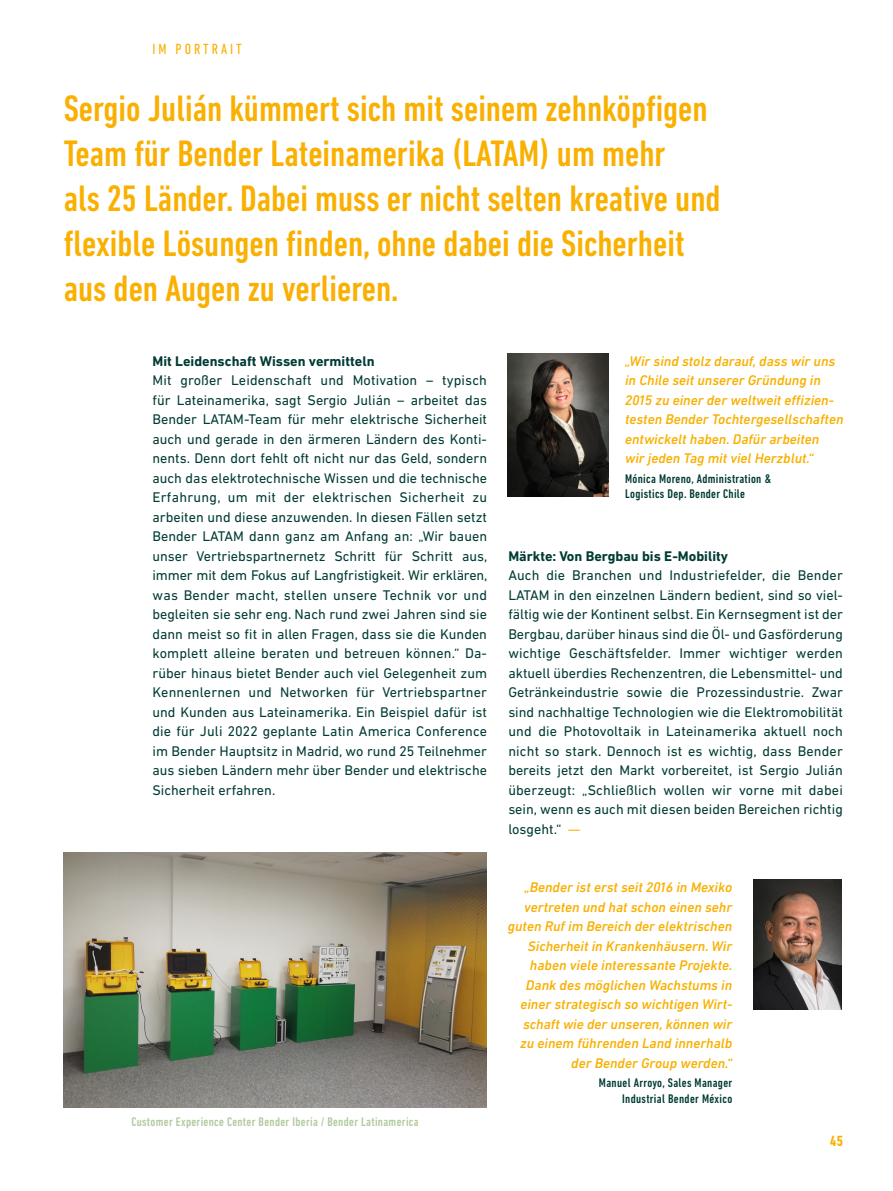
<style>
.page{position:relative;width:893px;height:1191px;background:#fff}
.page>*{position:absolute;margin:0;border:0;box-sizing:border-box;transform-origin:0 0}
.t1{font:500 condensed 37.5px/45px "DIN Next LT Pro";color:#f9b000}
.t2{font:condensed 15px "DIN Next LT Pro";letter-spacing:.2em;color:#f9b000}
.t3{font:700 condensed 15px "DIN Next LT Pro";color:#f9b000}
.t4{font:14.25px/19.5px "DIN Next LT Pro";color:#003b34;text-align:justify}
.t5{font:italic 500 14.25px/19.5px "DIN Next LT Pro";color:#f9b000}
.t6{font:700 14.25px "DIN Next LT Pro";color:#003b34}
.t7{font:500 condensed 12.75px/15.3px "DIN Next LT Pro";letter-spacing:.025em;color:#003b34}
.t8{font:500 condensed 12.75px "DIN Next LT Pro";letter-spacing:.025em;color:#b3caa0}
.s1{color:#f9b000}
</style>
<div class="page">
<img style="left:753px;top:879px;width:89px;height:130px">
<img style="left:508px;top:354px;width:100px;height:143px">
<img style="left:64px;top:853px;width:423px;height:254px">
<p class="t2" style="left:153px;top:40px;width:91px">IM PORTRAIT</p>
<h1 class="t1" style="left:64px;top:85px;width:658px">Sergio Julián kümmert sich mit seinem zehnköpfigen Team für Bender Lateinamerika (LATAM) um mehr<br>als 25 Länder. Dabei muss er nicht selten kreative und flexible Lösungen finden, ohne dabei die Sicherheit aus den Augen zu verlieren.</h1>
<p class="t6" style="left:152px;top:352px;width:224px">Mit Leidenschaft Wissen vermitteln</p>
<p class="t4" style="left:152px;top:370px;width:336px">Mit großer Leidenschaft und Motivation – typisch für Lateinamerika, sagt Sergio Julián – arbeitet das Bender LATAM-Team für mehr elektrische Sicherheit auch und gerade in den ärmeren Ländern des Konti&shy;nents. Denn dort fehlt oft nicht nur das Geld, sondern auch das elektrotechnische Wissen und die technische Erfahrung, um mit der elektrischen Sicherheit zu arbeiten und diese anzuwenden. In diesen Fällen setzt Bender LATAM dann ganz am Anfang an: „Wir bauen unser Vertriebspartnernetz Schritt für Schritt aus, immer mit dem Fokus auf Langfristigkeit. Wir erklären, was Bender macht, stellen unsere Technik vor und begleiten sie sehr eng. Nach rund zwei Jahren sind sie dann meist so fit in allen Fragen, dass sie die Kunden komplett alleine beraten und betreuen können.“ Da&shy;rüber hinaus bietet Bender auch viel Gelegenheit zum Kennenlernen und Networken für Vertriebspartner und Kunden aus Lateinamerika. Ein Beispiel dafür ist die für Juli 2022 geplante Latin America Conference im Bender Hauptsitz in Madrid, wo rund 25 Teilnehmer aus sieben Ländern mehr über Bender und elektrische Sicherheit erfahren.</p>
<p class="t8" style="left:131px;top:1115px;width:289px">Customer Experience Center Bender Iberia / Bender Latinamerica</p>
<p class="t5" style="left:625px;top:351px;width:220px">„Wir sind stolz darauf, dass wir uns in Chile seit unserer Gründung in 2015 zu einer der weltweit effizien&shy;testen Bender Tochtergesellschaften entwickelt haben. Dafür arbeiten<br>wir jeden Tag mit viel Herzblut.“</p>
<p class="t7" style="left:625px;top:471px;width:148px">Mónica Moreno, Administration &amp;<br>Logistics Dep. Bender Chile</p>
<p class="t6" style="left:508px;top:547px;width:221px">Märkte: Von Bergbau bis E-Mobility</p>
<p class="t4" style="left:508px;top:565px;width:336px">Auch die Branchen und Industriefelder, die Bender LATAM in den einzelnen Ländern bedient, sind so viel&shy;fältig wie der Kontinent selbst. Ein Kernsegment ist der Bergbau, darüber hinaus sind die Öl- und Gasförderung wichtige Geschäftsfelder. Immer wichtiger werden aktuell überdies Rechenzentren, die Lebensmittel- und Getränkeindustrie sowie die Prozessindustrie. Zwar sind nachhaltige Technologien wie die Elektromobilität und die Photovoltaik in Lateinamerika aktuell noch nicht so stark. Dennoch ist es wichtig, dass Bender bereits jetzt den Markt vorbereitet, ist Sergio Julián überzeugt: „Schließlich wollen wir vorne mit dabei sein, wenn es auch mit diesen beiden Bereichen richtig losgeht.“ <span class="s1">—</span></p>
<p class="t5" style="left:508px;top:877px;width:226px;text-align:right">„Bender ist erst seit 2016 in Mexiko vertreten und hat schon einen sehr guten Ruf im Bereich der elektrischen Sicherheit in Krankenhäusern. Wir haben viele interessante Projekte.<br>Dank des möglichen Wachstums in einer strategisch so wichtigen Wirt&shy;schaft wie der unseren, können wir zu einem führenden Land innerhalb der Bender Group werden.“</p>
<p class="t7" style="left:599px;top:1075px;width:135px;text-align:right">Manuel Arroyo, Sales Manager<br>Industrial Bender México</p>
<p class="t3" style="left:830px;top:1132px;width:14px">45</p>
</div>
